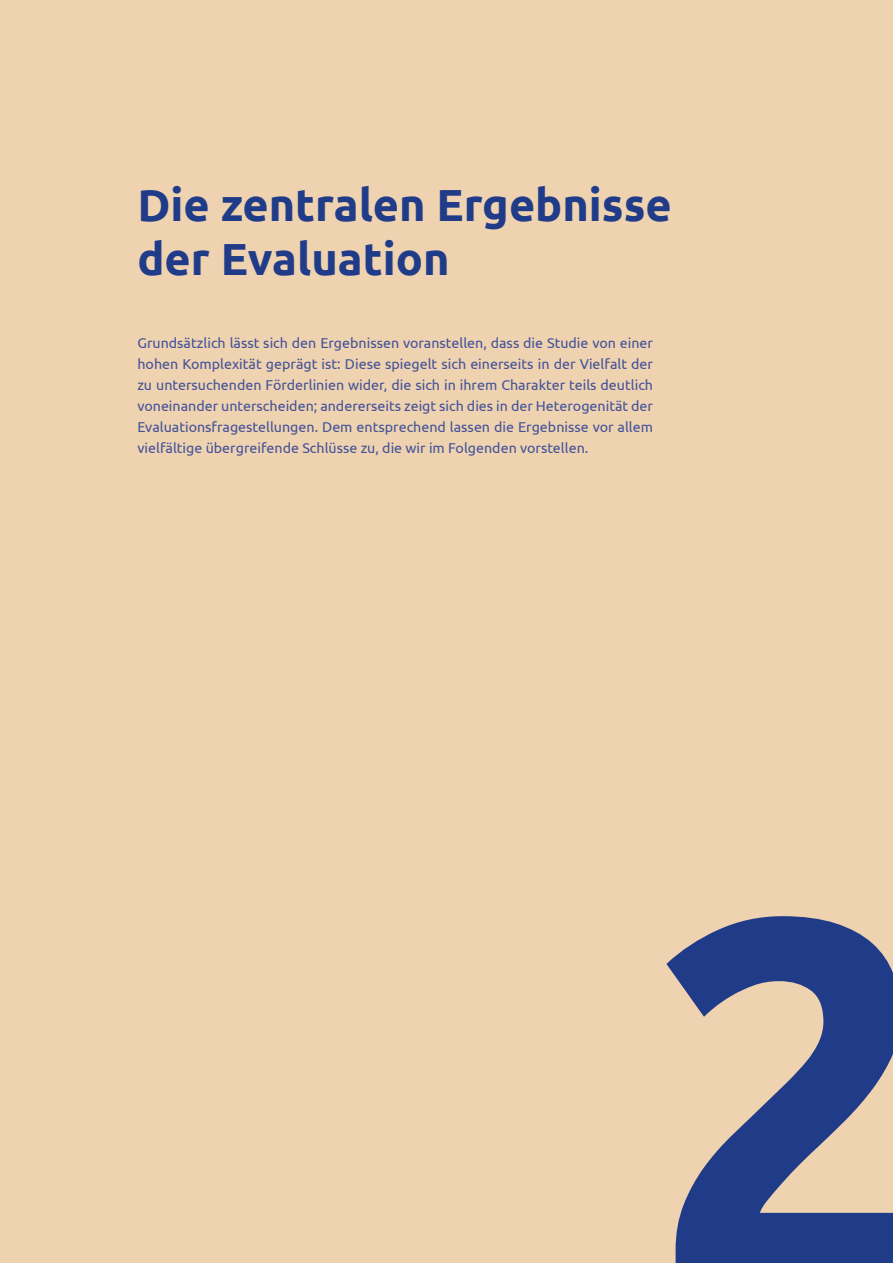
<style>
.page{position:relative;width:893px;height:1263px;background:#efd3b0}
.page>*{position:absolute;margin:0;border:0;box-sizing:border-box;transform-origin:0 0}
.t1{font:700 507.9px "Ubuntu";color:#203c89}
.t2{font:700 45px/54px "Ubuntu";color:#203c89}
.t3{font:14.25px/21px "Ubuntu";color:#425299;text-align:justify}
</style>
<div class="page">
<h2 class="t2" style="left:137px;top:177px;width:536px">Die zentralen Ergebnisse der Evaluation</h2>
<p class="t3" style="left:137px;top:332px;width:517px">Grundsätzlich lässt sich den Ergebnissen voranstellen, dass die Studie von einer hohen Komplexität geprägt ist: Diese spiegelt sich einerseits in der Vielfalt der zu untersuchenden Förderlinien wider, die sich in ihrem Charakter teils deutlich voneinander unterscheiden; andererseits zeigt sich dies in der Heterogenität der Evaluationsfragestellungen. Dem entsprechend lassen die Ergebnisse vor allem vielfältige übergreifende Schlüsse zu, die wir im Folgenden vorstellen.</p>
<h1 class="t1" style="left:649px;top:788px;width:290px">2</h1>
</div>
